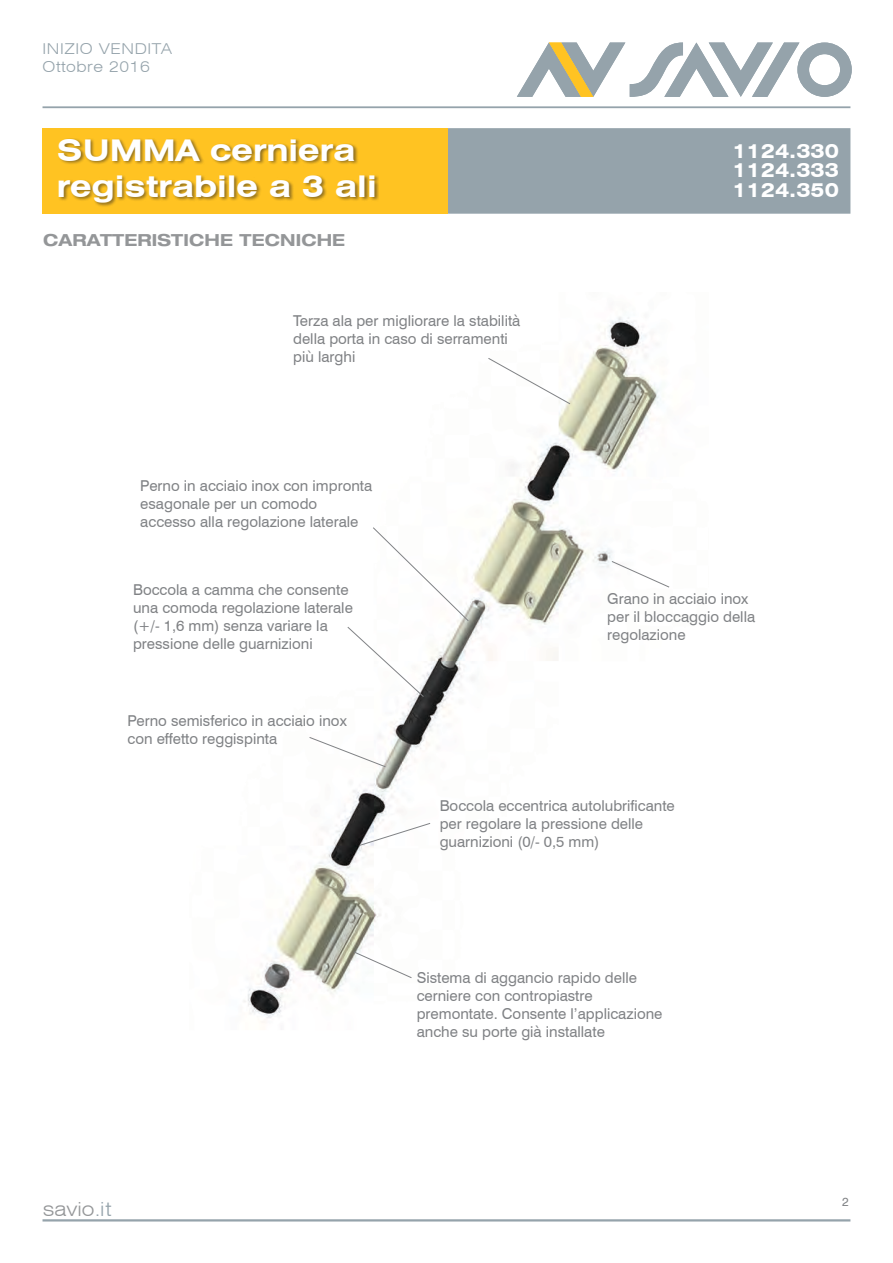
<style>
.page{position:relative;width:893px;height:1263px;background:#fff}
.page>*{position:absolute;margin:0;border:0;box-sizing:border-box;transform-origin:0 0}
.t1{font:700 expanded 30px/36px "Swiss 721 BT";color:#fff}
.t2{font:700 expanded 19.5px/19.5px "Swiss 721 BT";color:#fff;text-align:justify}
.t3{font:300 expanded 19.5px "Swiss 721 BT";color:#949698}
.t4{font:700 expanded 16.65px "Helvetica Neue LT Std";letter-spacing:.01em;color:#949698}
.t5{font:15px/18px "Swiss 721 BT";color:#808285}
.t6{font:300 expanded 15px/18px "Swiss 721 BT";letter-spacing:.04em;color:#95a3ab}
.t7{font:12px "Swiss 721 BT";color:#808285}
.s1{color:#95a3ab}
</style>
<div class="page">
<div style="left:446px;top:128px;width:404px;height:86px;background:#95a3ab;border:2px solid #95a3ab"></div>
<svg style="left:517px;top:43px;width:335px;height:54px"></svg>
<hr style="left:43px;top:106px;width:807px;height:2px;background:#95a3ab">
<div style="left:43px;top:128px;width:405px;height:86px;background:#ffc322"></div>
<div style="left:57px;top:138px;width:322px;height:70px;background:#231f20;opacity:.5"></div>
<hr style="left:43px;top:1219px;width:807px;height:2px;background:#95a3ab">
<img style="left:244px;top:317px;width:416px;height:706px">
<svg style="left:309px;top:736px;width:77px;height:32px"></svg>
<svg style="left:347px;top:527px;width:122px;height:171px"></svg>
<svg style="left:359px;top:822px;width:72px;height:24px"></svg>
<svg style="left:353px;top:951px;width:59px;height:28px"></svg>
<svg style="left:611px;top:560px;width:59px;height:28px"></svg>
<svg style="left:487px;top:357px;width:84px;height:48px"></svg>
<p class="t6" style="left:43px;top:40px;width:131px">INIZIO VENDITA<br>Ottobre 2016</p>
<h1 class="t1" style="left:57px;top:132px;width:321px">SUMMA cerniera registrabile a 3 ali</h1>
<p class="t4" style="left:43px;top:229px;width:304px">CARATTERISTICHE TECNICHE</p>
<p class="t5" style="left:293px;top:311px;width:229px">Terza ala per migliorare la stabilità della porta in caso di serramenti più larghi</p>
<p class="t5" style="left:140px;top:476px;width:233px">Perno in acciaio inox con impronta esagonale per un comodo accesso alla regolazione laterale</p>
<p class="t5" style="left:133px;top:580px;width:221px">Boccola a camma che consente una comoda regolazione laterale (+/- 1,6 mm) senza variare la pressione delle guarnizioni</p>
<p class="t5" style="left:127px;top:711px;width:221px">Perno semisferico in acciaio inox con effetto reggispinta</p>
<h2 class="t2" style="left:732px;top:141px;width:108px">1124.330<br>1124.333<br>1124.350</h2>
<p class="t5" style="left:607px;top:589px;width:149px">Grano in acciaio inox per il bloccaggio della regolazione</p>
<p class="t5" style="left:440px;top:796px;width:237px">Boccola eccentrica autolubrificante per regolare la pressione delle guarnizioni (0/- 0,5 mm)</p>
<p class="t5" style="left:417px;top:968px;width:247px">Sistema di aggancio rapido delle cerniere con contropiastre premontate. Consente l’applicazione anche su porte già installate</p>
<h2 class="t3" style="left:43px;top:1197px;width:70px">savio<span class="s1">.it</span></h2>
<p class="t7" style="left:842px;top:1194px;width:8px">2</p>
</div>
